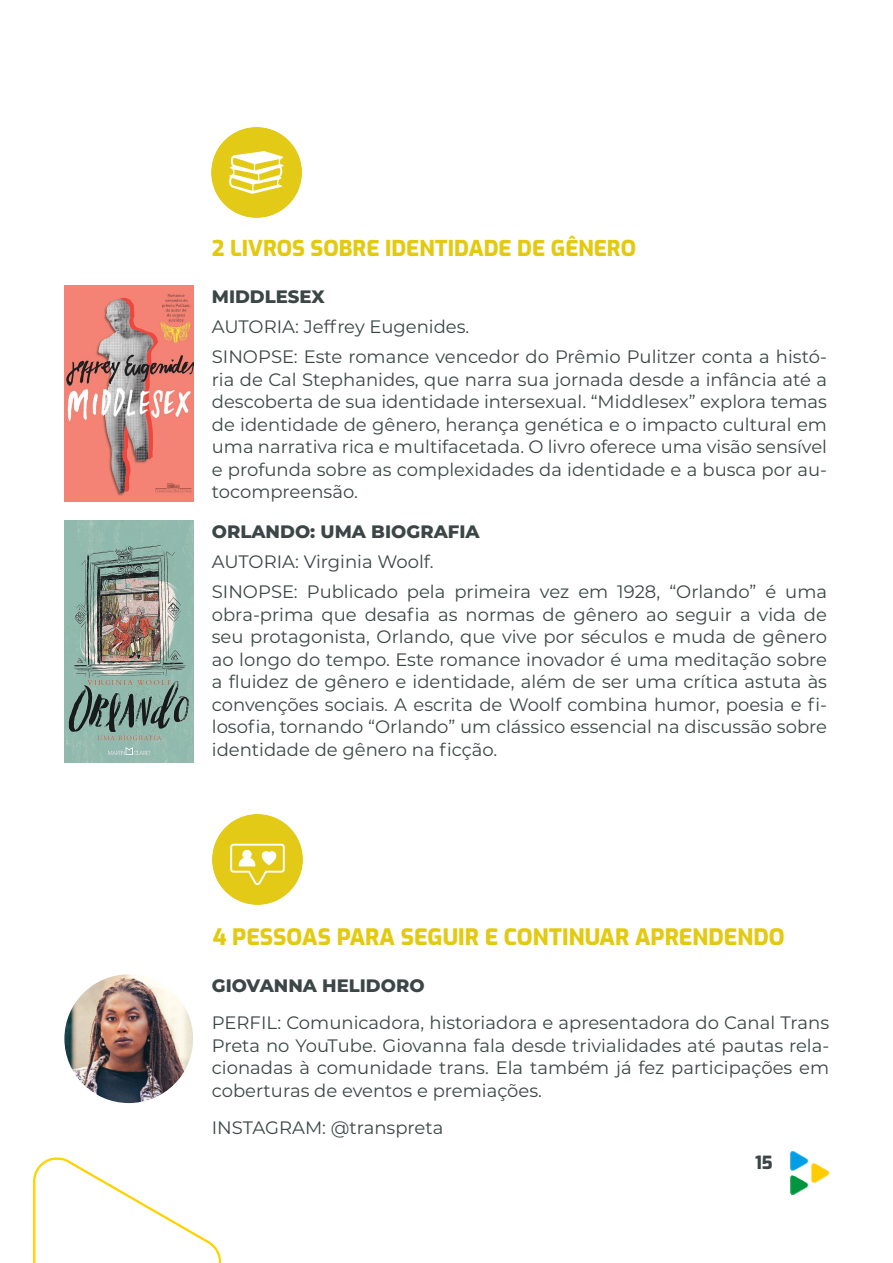
<style>
.page{position:relative;width:893px;height:1263px;background:#fff}
.page>*{position:absolute;margin:0;border:0;box-sizing:border-box;transform-origin:0 0}
.Subtítulo__Exo{font:800 22.5px "Exo";color:#e3ca11}
.Subtítulo__Exo-2{font:800 21.75px "Exo";color:#e3ca11}
.t1{font:18px/22.5px "Montserrat";color:#3c4646;text-align:justify}
.t2{font:800 18px "Montserrat";color:#3c4646}
.t3{font:800 18px "Exo";color:#3c4646}
</style>
<div class="page">
<img style="left:790px;top:1151px;width:39px;height:44px">
<img style="left:33px;top:1157px;width:189px;height:106px">
<img style="left:64px;top:285px;width:129px;height:217px">
<img style="left:212px;top:128px;width:90px;height:90px">
<img style="left:64px;top:521px;width:129px;height:241px">
<img style="left:212px;top:814px;width:90px;height:90px">
<img style="left:64px;top:974px;width:129px;height:129px;border-radius:64px">
<p class="Subtítulo__Exo-2" style="left:212px;top:232px;width:426px">2 LIVROS SOBRE IDENTIDADE DE GÊNERO</p>
<p class="t2" style="left:212px;top:283px;width:114px">MIDDLESEX</p>
<p class="t1" style="left:212px;top:315px;width:259px">AUTORIA: Jeffrey Eugenides.</p>
<p class="t1" style="left:212px;top:345px;width:617px">SINOPSE: Este romance vencedor do Prêmio Pulitzer conta a histó&shy;ria de Cal Stephanides, que narra sua jornada desde a infância até a descoberta de sua identidade intersexual. “Middlesex” explora temas de identidade de gênero, herança genética e o impacto cultural em uma narrativa rica e multifacetada. O livro oferece uma visão sensível e profunda sobre as complexidades da identidade e a busca por au&shy;tocompreensão.</p>
<p class="t2" style="left:212px;top:518px;width:269px">ORLANDO: UMA BIOGRAFIA</p>
<p class="t1" style="left:212px;top:550px;width:223px">AUTORIA: Virginia Woolf.</p>
<p class="t1" style="left:212px;top:580px;width:617px">SINOPSE: Publicado pela primeira vez em 1928, “Orlando” é uma obra-prima que desafia as normas de gênero ao seguir a vida de seu protagonista, Orlando, que vive por séculos e muda de gênero ao longo do tempo. Este romance inovador é uma meditação sobre a fluidez de gênero e identidade, além de ser uma crítica astuta às convenções sociais. A escrita de Woolf combina humor, poesia e fi&shy;losofia, tornando “Orlando” um clássico essencial na discussão sobre identidade de gênero na ficção.</p>
<p class="Subtítulo__Exo" style="left:212px;top:919px;width:574px">4 PESSOAS PARA SEGUIR E CONTINUAR APRENDENDO</p>
<p class="t2" style="left:212px;top:972px;width:214px">GIOVANNA HELIDORO</p>
<p class="t1" style="left:212px;top:1011px;width:619px">PERFIL: Comunicadora, historiadora e apresentadora do Canal Trans Preta no YouTube. Giovanna fala desde trivialidades até pautas rela&shy;cionadas à comunidade trans. Ela também já fez participações em coberturas de eventos e premiações.</p>
<p class="t1" style="left:212px;top:1116px;width:233px">INSTAGRAM: @transpreta</p>
<p class="t3" style="left:755px;top:1149px;width:19px">15</p>
</div>
